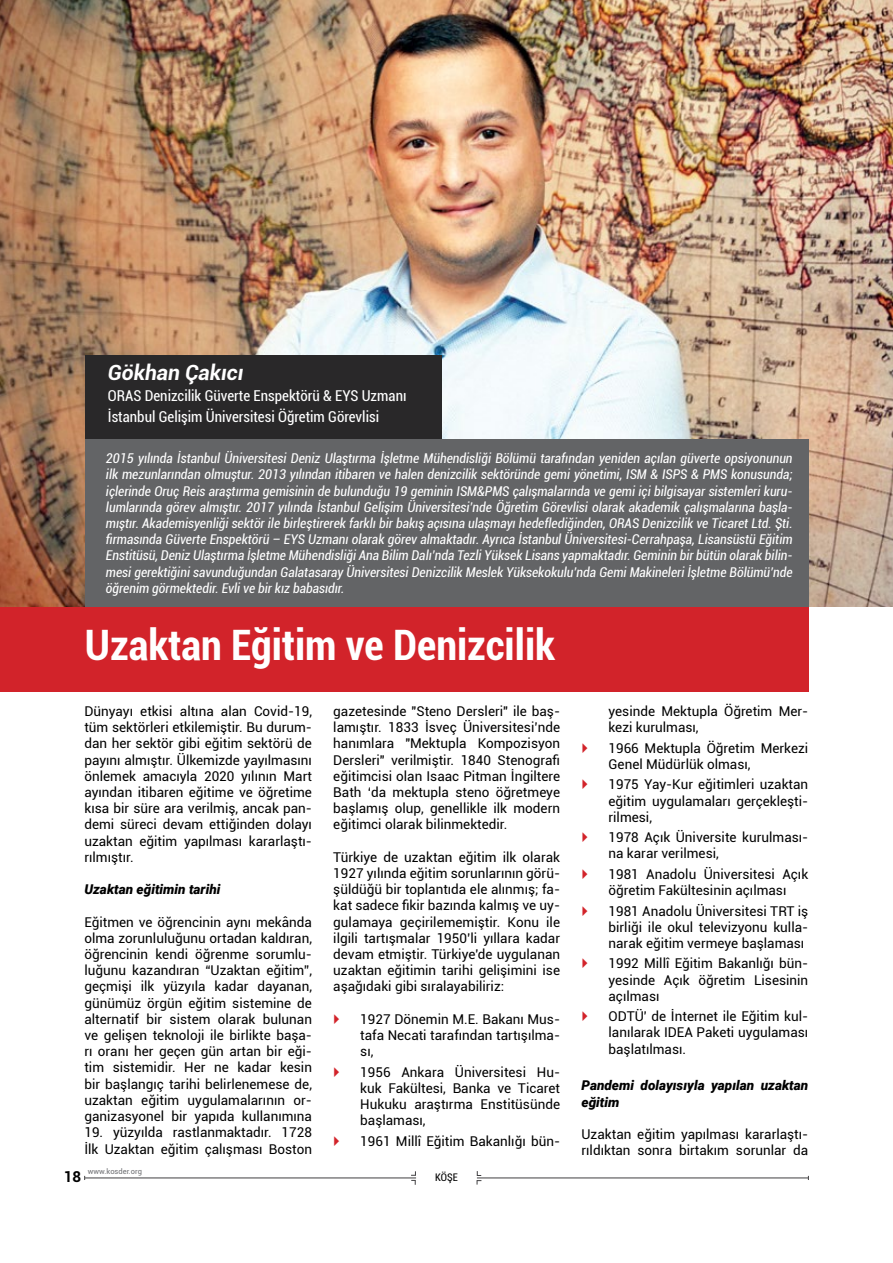
<style>
.page{position:relative;width:893px;height:1263px;background:#fff}
.page>*{position:absolute;margin:0;border:0;box-sizing:border-box;transform-origin:0 0}
.t1{font:700 condensed 42px "Roboto";color:#fff}
.t2{font:italic 700 21px "Roboto";color:#fff}
.t3{font:condensed 15px/21px "Roboto";color:#fff}
.t4{font:700 15px "Roboto";color:#000}
.t5{font:13.5px/16.2px "Roboto";color:#000;text-align:justify}
.t6{font:italic condensed 13.5px/16.2px "Roboto";color:#fff;text-align:justify}
.t7{font:italic 900 13.5px/16.2px "Roboto";color:#000}
.t8{font:condensed 10.5px "Roboto";color:#000}
.t9{font:7.5px "Roboto";color:#6d6e71}
</style>
<div class="page">
<img style="left:0;top:0;width:893px;height:607px">
<div style="left:85px;top:355px;width:356px;height:84px;background:#292829"></div>
<div style="left:85px;top:439px;width:723px;height:168px;background:#636466"></div>
<div style="left:0;top:607px;width:808px;height:84px;background:#d2232a"></div>
<hr style="left:477px;top:1177px;width:331px;height:1px;background:#414042">
<hr style="left:85px;top:1177px;width:331px;height:1px;background:#414042">
<svg style="left:411px;top:1171px;width:5px;height:14px"></svg>
<svg style="left:477px;top:1171px;width:4px;height:13px"></svg>
<h2 class="t2" style="left:108px;top:358px;width:137px">Gökhan Çakıcı</h2>
<p class="t3" style="left:108px;top:385px;width:300px">ORAS Denizcilik Güverte Enspektörü &amp; EYS Uzmanı<br>İstanbul Gelişim Üniversitesi Öğretim Görevlisi</p>
<p class="t6" style="left:106px;top:450px;width:688px">2015 yılında İstanbul Üniversitesi Deniz Ulaştırma İşletme Mühendisliği Bölümü tarafından yeniden açılan güverte opsiyonunun ilk mezunlarından olmuştur. 2013 yılından itibaren ve halen denizcilik sektöründe gemi yönetimi, ISM &amp; ISPS &amp; PMS konusunda; içlerinde Oruç Reis araştırma gemisinin de bulunduğu 19 geminin ISM&amp;PMS çalışmalarında ve gemi içi bilgisayar sistemleri kuru&shy;lumlarında görev almıştır. 2017 yılında İstanbul Gelişim Üniversitesi’nde Öğretim Görevlisi olarak akademik çalışmalarına başla&shy;mıştır. Akademisyenliği sektör ile birleştirerek farklı bir bakış açısına ulaşmayı hedeflediğinden, ORAS Denizcilik ve Ticaret Ltd. Şti. firmasında Güverte Enspektörü – EYS Uzmanı olarak görev almaktadır. Ayrıca İstanbul Üniversitesi-Cerrahpaşa, Lisansüstü Eğitim Enstitüsü, Deniz Ulaştırma İşletme Mühendisliği Ana Bilim Dalı’nda Tezli Yüksek Lisans yapmaktadır. Geminin bir bütün olarak bilin&shy;mesi gerektiğini savunduğundan Galatasaray Üniversitesi Denizcilik Meslek Yüksekokulu’nda Gemi Makineleri İşletme Bölümü’nde öğrenim görmektedir. Evli ve bir kız babasıdır.</p>
<h1 class="t1" style="left:85px;top:615px;width:472px">Uzaktan Eğitim ve Denizcilik</h1>
<p class="t5" style="left:84px;top:703px;width:229px">Dünyayı etkisi altına alan Covid-19, tüm sektörleri etkilemiştir. Bu durum&shy;dan her sektör gibi eğitim sektörü de payını almıştır. Ülkemizde yayılmasını önlemek amacıyla 2020 yılının Mart ayından itibaren eğitime ve öğretime kısa bir süre ara verilmiş, ancak pan&shy;demi süreci devam ettiğinden dolayı uzaktan eğitim yapılması kararlaştı&shy;rılmıştır.</p>
<p class="t7" style="left:84px;top:881px;width:138px">Uzaktan eğitimin tarihi</p>
<p class="t5" style="left:84px;top:913px;width:229px">Eğitmen ve öğrencinin aynı mekânda olma zorunluluğunu ortadan kaldıran, öğrencinin kendi öğrenme sorumlu&shy;luğunu kazandıran “Uzaktan eğitim”, geçmişi ilk yüzyıla kadar dayanan, günümüz örgün eğitim sistemine de alternatif bir sistem olarak bulunan ve gelişen teknoloji ile birlikte başa&shy;rı oranı her geçen gün artan bir eği&shy;tim sistemidir. Her ne kadar kesin bir başlangıç tarihi belirlenemese de, uzaktan eğitim uygulamalarının or&shy;ganizasyonel bir yapıda kullanımına</p>
<p class="t5" style="left:84px;top:1124px;width:229px">19. yüzyılda rastlanmaktadır. 1728<br>İlk Uzaktan eğitim çalışması Boston</p>
<p class="t4" style="left:64px;top:1165px;width:19px">18</p>
<p class="t9" style="left:88px;top:1166px;width:56px">www.kosder.org</p>
<p class="t5" style="left:333px;top:703px;width:228px">gazetesinde "Steno Dersleri" ile baş&shy;lamıştır. 1833 İsveç Üniversitesi’nde hanımlara "Mektupla Kompozisyon Dersleri" verilmiştir. 1840 Stenografi eğitimcisi olan Isaac Pitman İngiltere Bath ‘da mektupla steno öğretmeye başlamış olup, genellikle ilk modern eğitimci olarak bilinmektedir.</p>
<p class="t5" style="left:333px;top:848px;width:228px">Türkiye de uzaktan eğitim ilk olarak 1927 yılında eğitim sorunlarının görü&shy;şüldüğü bir toplantıda ele alınmış; fa&shy;kat sadece fikir bazında kalmış ve uy&shy;gulamaya geçirilememiştir. Konu ile ilgili tartışmalar 1950’li yıllara kadar devam etmiştir. Türkiye'de uygulanan uzaktan eğitimin tarihi gelişimini ise aşağıdaki gibi sıralayabiliriz:</p>
<p class="t5" style="left:360px;top:1010px;width:201px">1927 Dönemin M.E. Bakanı Mus&shy;tafa Necati tarafından tartışılma&shy;sı,</p>
<p class="t5" style="left:360px;top:1063px;width:201px">1956 Ankara Üniversitesi Hu&shy;kuk Fakültesi, Banka ve Ticaret Hukuku araştırma Enstitüsünde başlaması,</p>
<p class="t5" style="left:360px;top:1132px;width:201px">1961 Millî Eğitim Bakanlığı bün-</p>
<p class="t8" style="left:435px;top:1170px;width:24px">KÖŞE</p>
<p class="t5" style="left:608px;top:703px;width:201px">yesinde Mektupla Öğretim Mer&shy;kezi kurulması,</p>
<p class="t5" style="left:608px;top:739px;width:201px">1966 Mektupla Öğretim Merkezi<br>Genel Müdürlük olması,</p>
<p class="t5" style="left:608px;top:776px;width:201px">1975 Yay-Kur eğitimleri uzaktan eğitim uygulamaları gerçekleşti&shy;rilmesi,</p>
<p class="t5" style="left:608px;top:829px;width:201px">1978 Açık Üniversite kurulması&shy;na karar verilmesi,</p>
<p class="t5" style="left:608px;top:865px;width:201px">1981 Anadolu Üniversitesi Açık öğretim Fakültesinin açılması</p>
<p class="t5" style="left:608px;top:902px;width:201px">1981 Anadolu Üniversitesi TRT iş birliği ile okul televizyonu kulla&shy;narak eğitim vermeye başlaması</p>
<p class="t5" style="left:608px;top:955px;width:201px">1992 Millî Eğitim Bakanlığı bün&shy;yesinde Açık öğretim Lisesinin açılması</p>
<p class="t5" style="left:608px;top:1008px;width:201px">ODTÜ' de İnternet ile Eğitim kul&shy;lanılarak IDEA Paketi uygulaması başlatılması.</p>
<p class="t7" style="left:581px;top:1077px;width:228px">Pandemi dolayısıyla yapılan uzaktan eğitim</p>
<p class="t5" style="left:581px;top:1125px;width:228px">Uzaktan eğitim yapılması kararlaştı&shy;rıldıktan sonra birtakım sorunlar da</p>
</div>
